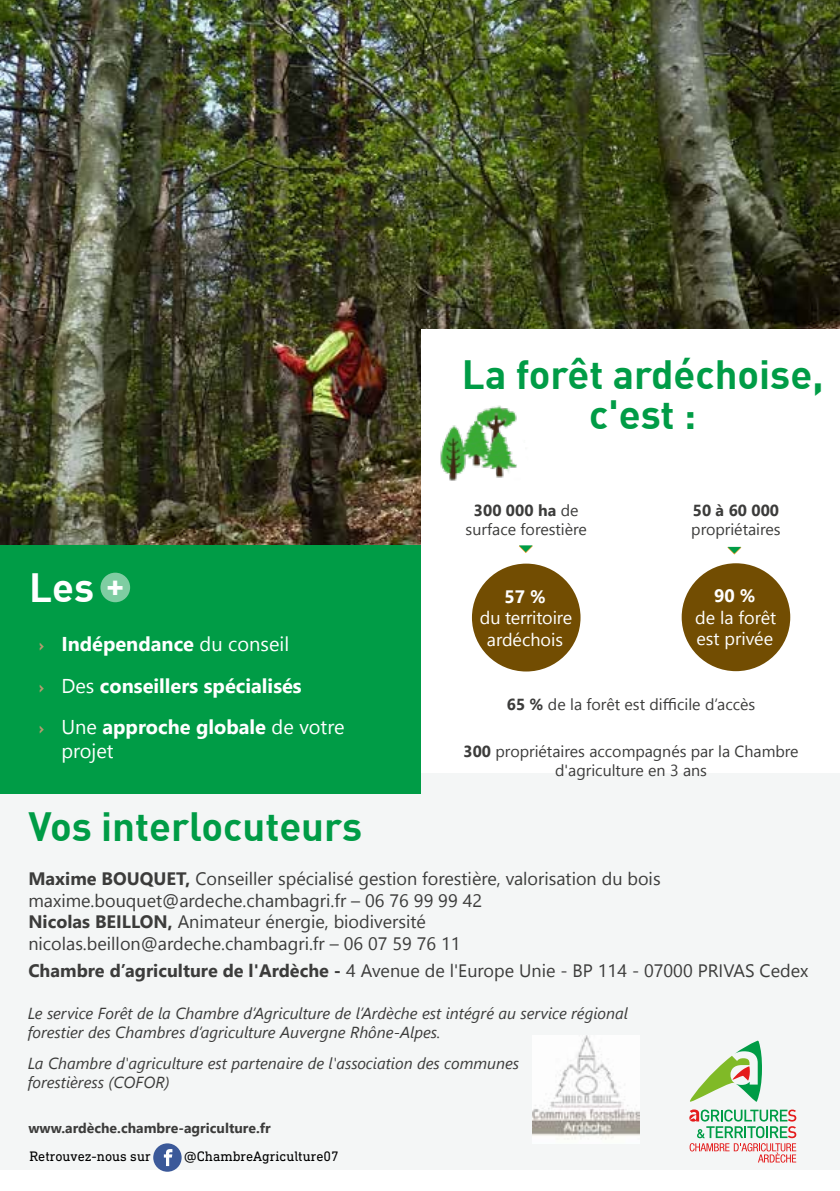
<style>
.page{position:relative;width:840px;height:1191px;background:#fff}
.page>*{position:absolute;margin:0;border:0;box-sizing:border-box;transform-origin:0 0}
.t1{font:700 40px/40px "DIN";color:#009c46;text-align:center}
.t2{font:700 40px "DIN";color:#fff}
.t3{font:700 33.4px "DIN";color:#fff}
.t4{font:700 20px/41px "Segoe UI";color:#fff}
.t5{font:20px "Segoe UI";color:#fff}
.t6{font:18px/21.6px "Segoe UI";color:#3c3c3b}
.t7{font:18px/21.6px "Segoe UI";color:#fff;text-align:center}
.t8{font:700 18px "Segoe UI";color:#fff}
.t9{font:italic 16px/19.2px "Segoe UI";color:#3c3c3b}
.t10{font:16px/19.2px "Segoe UI";color:#3c3c3b;text-align:center}
.t11{font:700 16px "Segoe UI";color:#3c3c3b}
.t12{font:14px "DIN Next Slab Pro";color:#000}
.t13{font:700 14px "Segoe UI";color:#3c3c3b}
.s1{font-family:"DIN";font-size:16px;color:#b69b70}
.s2{font-weight:400}
.s3{font-weight:700}
</style>
<div class="page">
<img style="left:0;top:0;width:839px;height:569px">
<div style="left:421px;top:329px;width:418px;height:465px;background:#fff"></div>
<div style="left:1px;top:773px;width:838px;height:396px;background:#f4f6f6"></div>
<div style="left:0;top:549px;width:420px;height:245px;background:#009c46"></div>
<div style="left:1px;top:545px;width:419px;height:88px;background:#009c46"></div>
<div style="left:471px;top:563px;width:109px;height:108px;background:#724d02;border-radius:50%"></div>
<div style="left:681px;top:563px;width:108px;height:108px;background:#724d02;border-radius:50%"></div>
<div style="left:100px;top:572px;width:30px;height:30px;background:#7fcda2;border-radius:50%"></div>
<svg style="left:689px;top:1109px;width:106px;height:53px"></svg>
<svg style="left:690px;top:1040px;width:71px;height:61px"></svg>
<div style="left:153px;top:1143px;width:28px;height:28px;background:#3b5999;border-radius:50%"></div>
<svg style="left:164px;top:1149px;width:8px;height:17px"></svg>
<img style="left:440px;top:405px;width:77px;height:76px">
<svg style="left:519px;top:545px;width:14px;height:8px"></svg>
<svg style="left:727px;top:546px;width:14px;height:8px"></svg>
<img style="left:532px;top:1035px;width:106px;height:101px">
<h1 class="t1" style="left:461px;top:353px;width:363px">La forêt ardéchoise, c'est :</h1>
<h1 class="t2" style="left:29px;top:561px;width:66px">Les</h1>
<h2 class="t3" style="left:106px;top:563px;width:20px">+</h2>
<p class="t4" style="left:39px;top:623px;width:307px"><span class="s1">&gt;</span> Indépendance <span class="s2">du conseil<br></span><span class="s1">&gt;</span> <span class="s2">Des</span> conseillers spécialisés<br><span class="s1">&gt;</span> <span class="s2">Une</span> approche globale <span class="s2">de votre</span></p>
<p class="t5" style="left:61px;top:734px;width:54px">projet</p>
<h1 class="t1" style="left:28px;top:805px;width:335px">Vos interlocuteurs</h1>
<p class="t10" style="left:465px;top:500px;width:123px"><span class="s3">300 000 ha</span> de surface forestière</p>
<p class="t11" style="left:692px;top:497px;width:88px">50 à 60 000</p>
<p class="t10" style="left:691px;top:520px;width:91px">propriétaires</p>
<p class="t8" style="left:504px;top:581px;width:43px">57 %</p>
<p class="t7" style="left:479px;top:606px;width:94px">du territoire ardéchois</p>
<p class="t8" style="left:713px;top:581px;width:43px">90 %</p>
<p class="t7" style="left:694px;top:606px;width:83px;text-align:left">de la forêt est privée</p>
<p class="t10" style="left:506px;top:695px;width:250px"><span class="s3">65 %</span> de la forêt est difficile d’accès</p>
<p class="t10" style="left:463px;top:741px;width:336px"><span class="s3">300</span> propriétaires accompagnés par la Chambre d'agriculture en 3 ans</p>
<p class="t6" style="left:28px;top:867px;width:633px"><span class="s3">Maxime BOUQUET,</span> Conseiller spécialisé gestion forestière, valorisation du bois maxime.bouquet@ardeche.chambagri.fr – 06 76 99 99 42<br><span class="s3">Nicolas BEILLON,</span> Animateur énergie, biodiversité nicolas.beillon@ardeche.chambagri.fr – 06 07 59 76 11</p>
<p class="t6" style="left:28px;top:959px;width:781px"><span class="s3">Chambre d’agriculture de l'Ardèche -</span> 4 Avenue de l'Europe Unie - BP 114 - 07000 PRIVAS Cedex</p>
<p class="t9" style="left:28px;top:1003px;width:601px">Le service Forêt de la Chambre d’Agriculture de l’Ardèche est intégré au service régional forestier des Chambres d’agriculture Auvergne Rhône-Alpes.</p>
<p class="t9" style="left:28px;top:1053px;width:492px">La Chambre d'agriculture est partenaire de l'association des communes forestièress (COFOR)</p>
<p class="t13" style="left:28px;top:1116px;width:244px">www.ardèche.chambre-agriculture.fr</p>
<p class="t12" style="left:29px;top:1148px;width:123px">Retrouvez-nous sur</p>
<p class="t12" style="left:184px;top:1148px;width:156px">@ChambreAgriculture07</p>
</div>
